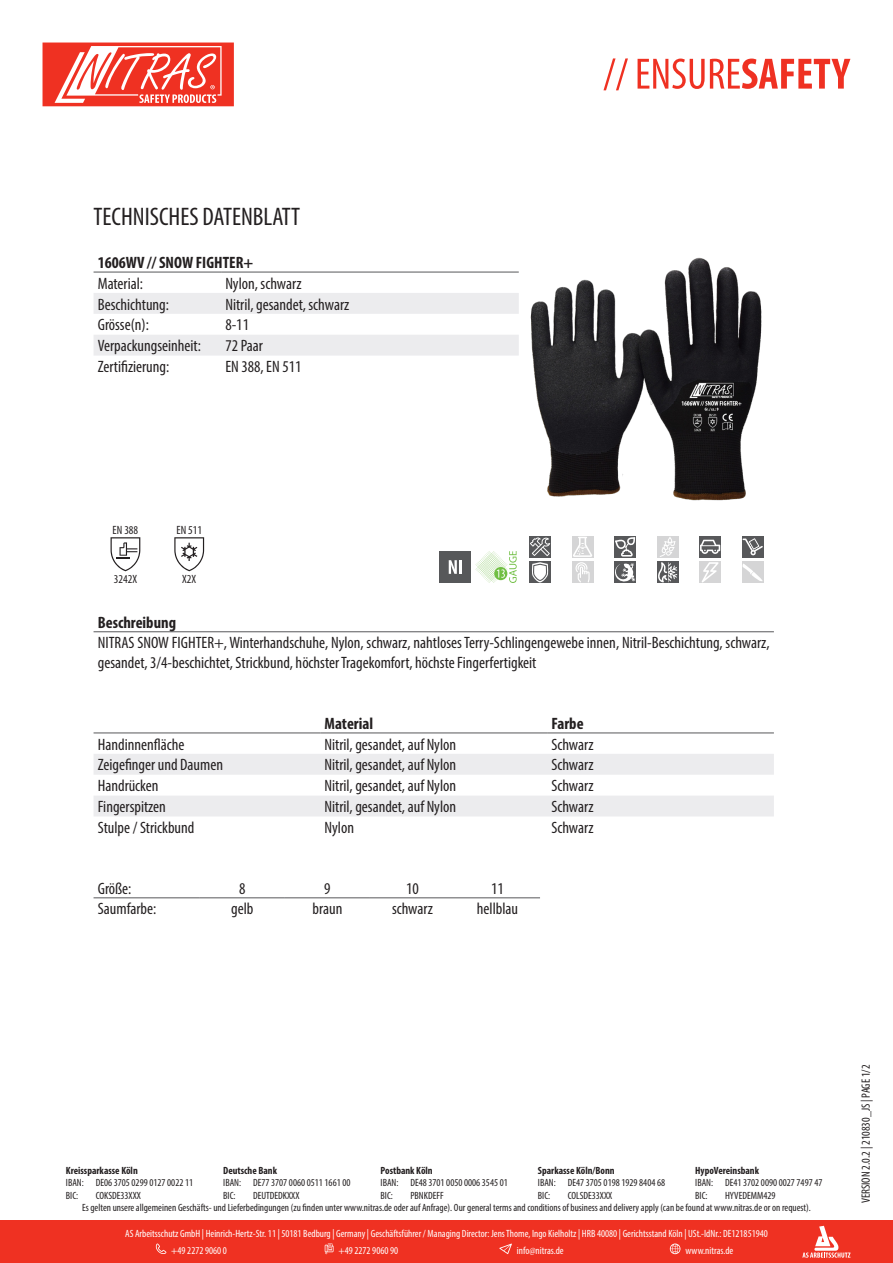
<style>
.page{position:relative;width:893px;height:1263px;background:#fff}
.page>*{position:absolute;margin:0;border:0;box-sizing:border-box;transform-origin:0 0}
.t1{font:condensed 25.5px "Myriad Pro";color:#231f20}
.t2{font:condensed 16.5px/19.8px "Myriad Pro";color:#231f20}
.t3{font:700 condensed 16.5px "Myriad Pro";color:#231f20}
.t4{font:condensed 12px "Myriad Pro";color:#231f20}
.t5{font:condensed 10.5px/12.6px "Myriad Pro";color:#231f20}
.t6{font:condensed 10.5px/17px "Myriad Pro";color:#fff}
.t7{font:700 condensed 10.5px "Myriad Pro";color:#231f20}
</style>
<div class="page">
<svg style="left:603px;top:58px;width:247px;height:32px"></svg>
<svg style="left:43px;top:43px;width:191px;height:63px"></svg>
<div style="left:0;top:1220px;width:893px;height:43px;background:#ef3122"></div>
<svg style="left:802px;top:1226px;width:48px;height:32px"></svg>
<svg style="left:156px;top:1243px;width:10px;height:11px"></svg>
<svg style="left:325px;top:1243px;width:9px;height:11px"></svg>
<svg style="left:499px;top:1243px;width:13px;height:11px"></svg>
<svg style="left:670px;top:1243px;width:10px;height:11px"></svg>
<svg style="left:94px;top:293px;width:425px;height:63px"></svg>
<hr style="left:94px;top:272px;width:127px;height:1px;background:#57585a">
<hr style="left:221px;top:272px;width:298px;height:1px;background:#57585a">
<img style="left:530px;top:257px;width:232px;height:244px">
<svg style="left:111px;top:537px;width:29px;height:34px"></svg>
<svg style="left:174px;top:537px;width:30px;height:34px"></svg>
<div style="left:439px;top:551px;width:32px;height:32px;background:#57585a"></div>
<svg style="left:449px;top:560px;width:8px;height:14px"></svg>
<hr style="left:459px;top:560px;width:3px;height:14px;background:#fff">
<svg style="left:475px;top:551px;width:42px;height:32px"></svg>
<div style="left:529px;top:536px;width:22px;height:21px;background:#57585a"></div>
<svg style="left:530px;top:537px;width:20px;height:19px"></svg>
<div style="left:572px;top:536px;width:21px;height:21px;background:#d5d5d6"></div>
<svg style="left:614px;top:536px;width:22px;height:21px"></svg>
<svg style="left:615px;top:537px;width:20px;height:19px"></svg>
<div style="left:657px;top:536px;width:21px;height:21px;background:#d5d5d6"></div>
<div style="left:699px;top:536px;width:22px;height:21px;background:#57585a"></div>
<svg style="left:700px;top:540px;width:20px;height:14px"></svg>
<div style="left:742px;top:536px;width:21px;height:21px;background:#57585a"></div>
<svg style="left:743px;top:538px;width:20px;height:17px"></svg>
<div style="left:529px;top:562px;width:22px;height:21px;background:#57585a"></div>
<svg style="left:532px;top:562px;width:17px;height:20px"></svg>
<div style="left:572px;top:562px;width:21px;height:21px;background:#d5d5d6"></div>
<svg style="left:573px;top:537px;width:20px;height:45px"></svg>
<div style="left:614px;top:562px;width:22px;height:21px;background:#57585a"></div>
<svg style="left:615px;top:563px;width:20px;height:19px"></svg>
<div style="left:657px;top:562px;width:21px;height:21px;background:#57585a"></div>
<svg style="left:658px;top:537px;width:19px;height:45px"></svg>
<div style="left:699px;top:562px;width:22px;height:21px;background:#d5d5d6"></div>
<svg style="left:702px;top:562px;width:17px;height:20px"></svg>
<div style="left:742px;top:562px;width:21px;height:21px;background:#d5d5d6"></div>
<svg style="left:742px;top:563px;width:21px;height:18px"></svg>
<hr style="left:94px;top:631px;width:680px;height:1px;background:#57585a">
<svg style="left:94px;top:754px;width:680px;height:62px"></svg>
<hr style="left:94px;top:733px;width:226px;height:1px;background:#57585a">
<hr style="left:320px;top:733px;width:227px;height:1px;background:#57585a">
<hr style="left:547px;top:733px;width:227px;height:1px;background:#57585a">
<svg style="left:94px;top:898px;width:446px;height:1px"></svg>
<hr style="left:94px;top:897px;width:106px;height:1px;background:#57585a">
<hr style="left:200px;top:897px;width:85px;height:1px;background:#57585a">
<hr style="left:285px;top:897px;width:85px;height:1px;background:#57585a">
<hr style="left:370px;top:897px;width:85px;height:1px;background:#57585a">
<hr style="left:455px;top:897px;width:85px;height:1px;background:#57585a">
<p class="t1" style="left:94px;top:202px;width:208px">TECHNISCHES DATENBLATT</p>
<p class="t3" style="left:98px;top:252px;width:157px">1606WV // SNOW FIGHTER+</p>
<p class="t2" style="left:98px;top:273px;width:47px">Material:</p>
<p class="t2" style="left:225px;top:273px;width:78px">Nylon, schwarz</p>
<p class="t2" style="left:98px;top:294px;width:73px">Beschichtung:</p>
<p class="t2" style="left:225px;top:294px;width:126px">Nitril, gesandet, schwarz</p>
<p class="t2" style="left:98px;top:315px;width:53px">Grösse(n):</p>
<p class="t2" style="left:225px;top:315px;width:25px">8-11</p>
<p class="t2" style="left:98px;top:336px;width:105px">Verpackungseinheit:</p>
<p class="t2" style="left:225px;top:336px;width:39px">72 Paar</p>
<p class="t2" style="left:98px;top:357px;width:73px">Zertifizierung:</p>
<p class="t2" style="left:225px;top:357px;width:78px">EN 388, EN 511</p>
<p class="t4" style="left:113px;top:523px;width:27px">EN 388</p>
<p class="t4" style="left:176px;top:523px;width:27px">EN 511</p>
<p class="t4" style="left:114px;top:572px;width:25px">3242X</p>
<p class="t4" style="left:182px;top:572px;width:16px">X2X</p>
<p class="t3" style="left:98px;top:612px;width:80px">Beschreibung</p>
<p class="t2" style="left:98px;top:633px;width:673px">NITRAS SNOW FIGHTER+, Winterhandschuhe, Nylon, schwarz, nahtloses Terry-Schlingengewebe innen, Nitril-Beschichtung, schwarz, gesandet, 3/4-beschichtet, Strickbund, höchster Tragekomfort, höchste Fingerfertigkeit</p>
<p class="t3" style="left:325px;top:713px;width:50px">Material</p>
<p class="t3" style="left:551px;top:713px;width:34px">Farbe</p>
<p class="t2" style="left:98px;top:734px;width:88px">Handinnenfläche</p>
<p class="t2" style="left:325px;top:734px;width:133px">Nitril, gesandet, auf Nylon</p>
<p class="t2" style="left:551px;top:734px;width:44px">Schwarz</p>
<p class="t2" style="left:98px;top:755px;width:127px">Zeigefinger und Daumen</p>
<p class="t2" style="left:325px;top:755px;width:133px">Nitril, gesandet, auf Nylon</p>
<p class="t2" style="left:551px;top:755px;width:44px">Schwarz</p>
<p class="t2" style="left:98px;top:776px;width:62px">Handrücken</p>
<p class="t2" style="left:325px;top:776px;width:133px">Nitril, gesandet, auf Nylon</p>
<p class="t2" style="left:551px;top:776px;width:44px">Schwarz</p>
<p class="t2" style="left:98px;top:797px;width:70px">Fingerspitzen</p>
<p class="t2" style="left:325px;top:797px;width:133px">Nitril, gesandet, auf Nylon</p>
<p class="t2" style="left:551px;top:797px;width:44px">Schwarz</p>
<p class="t2" style="left:98px;top:817px;width:98px">Stulpe / Strickbund</p>
<p class="t2" style="left:325px;top:817px;width:31px">Nylon</p>
<p class="t2" style="left:551px;top:817px;width:44px">Schwarz</p>
<p class="t2" style="left:98px;top:878px;width:35px">Größe:</p>
<p class="t2" style="left:239px;top:878px;width:8px">8</p>
<p class="t2" style="left:324px;top:878px;width:8px">9</p>
<p class="t2" style="left:406px;top:878px;width:14px">10</p>
<p class="t2" style="left:491px;top:878px;width:14px">11</p>
<p class="t2" style="left:98px;top:899px;width:60px">Saumfarbe:</p>
<p class="t2" style="left:231px;top:899px;width:24px">gelb</p>
<p class="t2" style="left:312px;top:899px;width:31px">braun</p>
<p class="t2" style="left:392px;top:899px;width:42px">schwarz</p>
<p class="t2" style="left:477px;top:899px;width:43px">hellblau</p>
<p class="t7" style="left:66px;top:1164px;width:73px">Kreissparkasse Köln</p>
<p class="t7" style="left:223px;top:1164px;width:55px">Deutsche Bank</p>
<p class="t7" style="left:381px;top:1164px;width:54px">Postbank Köln</p>
<p class="t7" style="left:538px;top:1164px;width:78px">Sparkasse Köln/Bonn</p>
<p class="t7" style="left:695px;top:1164px;width:65px">HypoVereinsbank</p>
<p class="t5" style="left:66px;top:1176px;width:19px">IBAN:<br>BIC:</p>
<p class="t5" style="left:96px;top:1176px;width:99px">DE06 3705 0299 0127 0022 11<br>COKSDE33XXX</p>
<p class="t5" style="left:223px;top:1176px;width:19px">IBAN:<br>BIC:</p>
<p class="t5" style="left:253px;top:1176px;width:99px">DE77 3707 0060 0511 1661 00<br>DEUTDEDKXXX</p>
<p class="t5" style="left:381px;top:1176px;width:19px">IBAN:<br>BIC:</p>
<p class="t5" style="left:410px;top:1176px;width:99px">DE48 3701 0050 0006 3545 01<br>PBNKDEFF</p>
<p class="t5" style="left:538px;top:1176px;width:19px">IBAN:<br>BIC:</p>
<p class="t5" style="left:568px;top:1176px;width:99px">DE47 3705 0198 1929 8404 68<br>COLSDE33XXX</p>
<p class="t5" style="left:695px;top:1176px;width:19px">IBAN:<br>BIC:</p>
<p class="t5" style="left:725px;top:1176px;width:99px">DE41 3702 0090 0027 7497 47</p>
<p class="t5" style="left:725px;top:1189px;width:52px">HYVEDEMM429</p>
<p class="t5" style="left:82px;top:1201px;width:730px">Es gelten unsere allgemeinen Geschäfts- und Lieferbedingungen (zu finden unter www.nitras.de oder auf Anfrage). Our general terms and conditions of business and delivery apply (can be found at www.nitras.de or on request).</p>
<p class="t6" style="left:171px;top:1225px;width:598px;text-indent:-46px">AS Arbeitsschutz GmbH | Heinrich-Hertz-Str. 11 | 50181 Bedburg | Germany | Geschäftsführer / Managing Director: Jens Thome, Ingo Kielholtz | HRB 40080 | Gerichtsstand Köln | USt.-IdNr.: DE121851940 +49 2272 9060 0</p>
<p class="t6" style="left:338px;top:1242px;width:61px">+49 2272 9060 90</p>
<p class="t6" style="left:517px;top:1242px;width:48px">info@nitras.de</p>
<p class="t6" style="left:685px;top:1242px;width:49px">www.nitras.de</p>
<p class="t4" style="left:859px;top:1203px;width:140px;rotate:-90deg">VERSION 2.0.2 | 210830_JS | PAGE 1/2</p>
</div>
